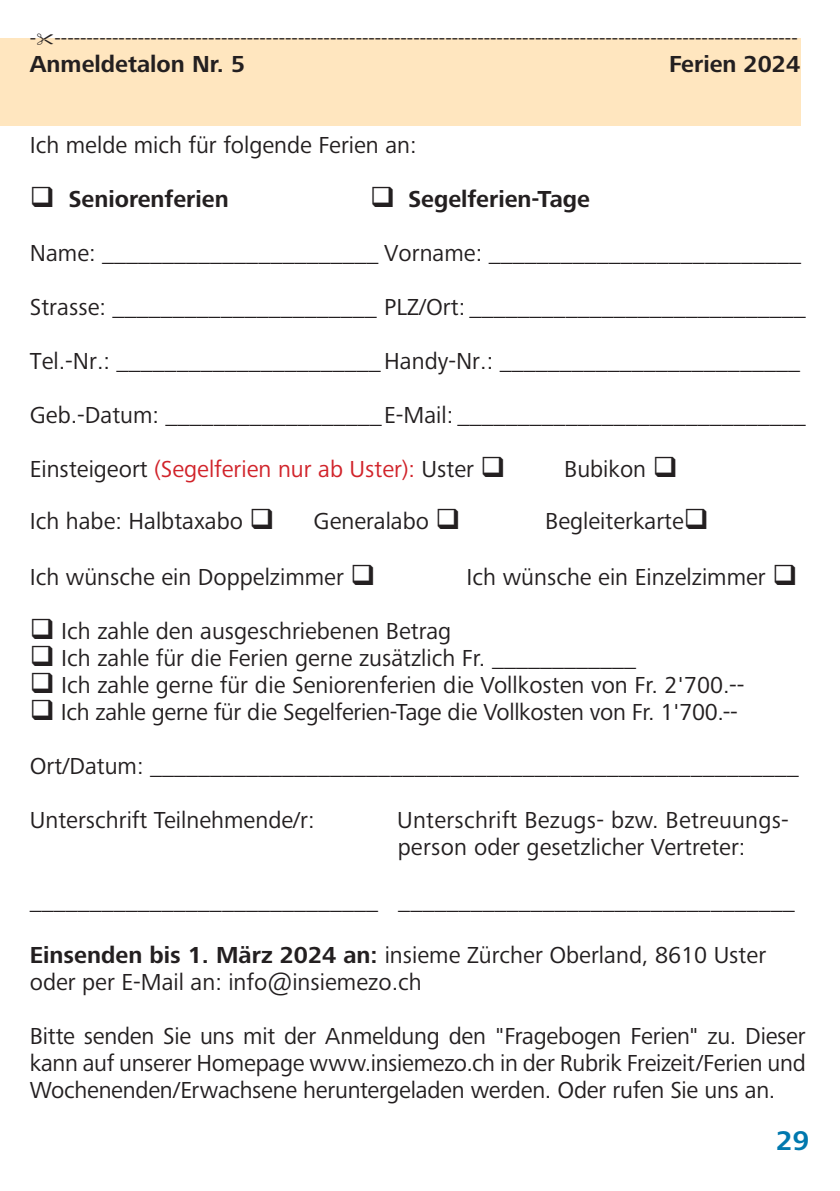
<style>
.page{position:relative;width:840px;height:1191px;background:#fff}
.page>*{position:absolute;margin:0;border:0;box-sizing:border-box;transform-origin:0 0}
.Inhalt-Text{font:700 28px "Zeiss Frutiger Next Pro";color:#0078ae}
.t1{font:24px/27px "Zeiss Frutiger Next Pro";color:#231f20}
.t2{font:700 24px "Zeiss Frutiger Next Pro";color:#231f20}
.t3{font:24px "Zeiss Frutiger Next Pro";color:#d1232a}
.t4{font:20px "Zeiss Frutiger Next Pro";color:#231f20}
.s1{color:#231f20}
.s2{font-weight:700}
</style>
<div class="page">
<div style="left:0;top:39px;width:799px;height:87px;background:#ffe6bf"></div>
<svg style="left:37px;top:38px;width:16px;height:1px"></svg>
<p class="t4" style="left:30px;top:27px;width:769px">- --------------------------------------------------------------------------------------------------------------------</p>
<p class="t2" style="left:30px;top:51px;width:217px">Anmeldetalon Nr. 5</p>
<p class="t2" style="left:668px;top:51px;width:132px">Ferien 2024</p>
<p class="t1" style="left:30px;top:132px;width:388px">Ich melde mich für folgende Ferien an:</p>
<p class="t2" style="left:30px;top:185px;width:200px">❑ Seniorenferien</p>
<p class="t2" style="left:370px;top:185px;width:221px">❑ Segelferien-Tage</p>
<p class="t1" style="left:30px;top:240px;width:772px">Name: _______________________ Vorname: __________________________</p>
<p class="t1" style="left:30px;top:294px;width:777px">Strasse: ______________________ PLZ/Ort: ____________________________</p>
<p class="t1" style="left:30px;top:348px;width:771px">Tel.-Nr.: ______________________Handy-Nr.: _________________________</p>
<p class="t1" style="left:30px;top:402px;width:777px">Geb.-Datum: __________________E-Mail: _____________________________</p>
<p class="t3" style="left:30px;top:455px;width:477px"><span class="s1">Einsteigeort</span> (Segelferien nur ab Uster): <span class="s1">Uster</span> <span class="s1">❑</span></p>
<p class="t1" style="left:564px;top:456px;width:115px">Bubikon ❑</p>
<p class="t1" style="left:30px;top:508px;width:246px">Ich habe: Halbtaxabo ❑</p>
<p class="t1" style="left:313px;top:508px;width:148px">Generalabo ❑</p>
<p class="t1" style="left:545px;top:508px;width:165px">Begleiterkarte❑</p>
<p class="t1" style="left:30px;top:564px;width:347px">Ich wünsche ein Doppelzimmer ❑</p>
<p class="t1" style="left:466px;top:564px;width:332px">Ich wünsche ein Einzelzimmer ❑</p>
<p class="t1" style="left:30px;top:618px;width:423px">❑ Ich zahle den ausgeschriebenen Betrag</p>
<p class="t1" style="left:30px;top:645px;width:607px">❑ Ich zahle für die Ferien gerne zusätzlich Fr. ____________</p>
<p class="t1" style="left:30px;top:672px;width:715px">❑ Ich zahle gerne für die Seniorenferien die Vollkosten von Fr. 2'700.--</p>
<p class="t1" style="left:30px;top:699px;width:709px">❑ Ich zahle gerne für die Segelferien-Tage die Vollkosten von Fr. 1'700.--</p>
<p class="t1" style="left:30px;top:753px;width:770px">Ort/Datum: ______________________________________________________</p>
<p class="t1" style="left:30px;top:807px;width:286px">Unterschrift Teilnehmende/r:</p>
<p class="t1" style="left:397px;top:807px;width:393px">Unterschrift Bezugs- bzw. Betreuungs&shy;person oder gesetzlicher Vertreter:</p>
<p class="t2" style="left:30px;top:887px;width:766px">_____________________________ _________________________________</p>
<p class="t1" style="left:30px;top:942px;width:737px"><span class="s2">Einsenden bis 1. März 2024 an:</span> insieme Zürcher Oberland, 8610 Uster oder per E-Mail an: info@insiemezo.ch</p>
<p class="t1" style="left:30px;top:1023px;width:777px;text-align:justify">Bitte senden Sie uns mit der Anmeldung den "Fragebogen Ferien" zu. Dieser kann auf unserer Homepage www.insiemezo.ch in der Rubrik Freizeit/Ferien und Wochenenden/Erwachsene heruntergeladen werden. Oder rufen Sie uns an.</p>
<p class="Inhalt-Text" style="left:775px;top:1124px;width:35px">29</p>
</div>
